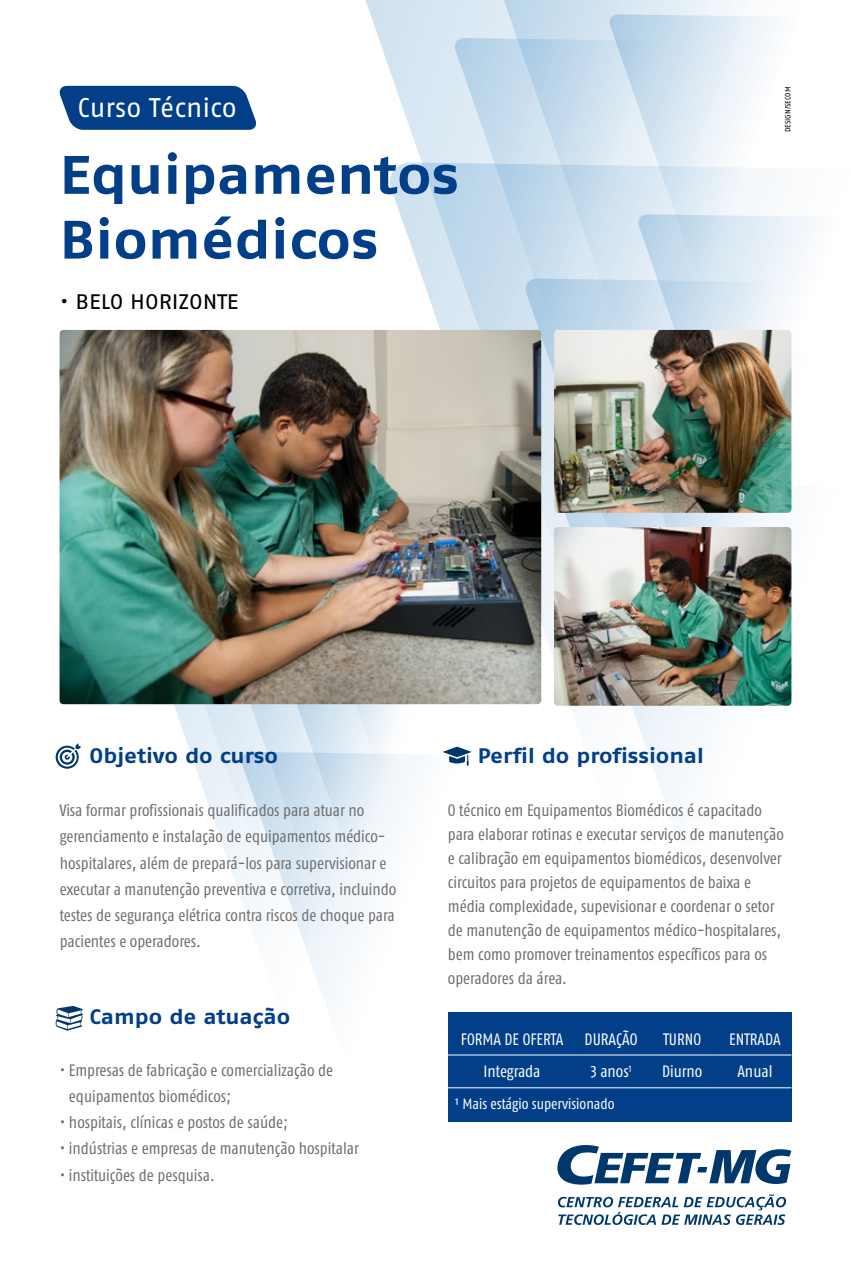
<style>
.page{position:relative;width:851px;height:1276px;background:#fff}
.page>*{position:absolute;margin:0;border:0;box-sizing:border-box;transform-origin:0 0}
.t1{font:700 54px/64.8px "Fago Ex Lf";color:#023f88}
.t2{font:27px "Fago No Lf";color:#fff}
.t3{font:700 21px "Fago Ex Lf";color:#023f88}
.t4{font:21px "Fago Ex Lf";color:#000}
.t5{font:16.5px/24px "Fago Co Lf";color:#6d6e71}
.t6{font:16.5px "Fago Co Lf";color:#fff}
.t7{font:15px "Fago Co Lf";color:#fff}
.t8{font:7.5px "Fago No Lf";color:#000}
</style>
<div class="page">
<svg style="left:241px;top:881px;width:128px;height:121px"></svg>
<svg style="left:365px;top:0;width:138px;height:162px"></svg>
<svg style="left:390px;top:162px;width:169px;height:544px"></svg>
<svg style="left:559px;top:649px;width:233px;height:156px"></svg>
<svg style="left:503px;top:0;width:235px;height:38px;background:#d2e3f0"></svg>
<svg style="left:454px;top:38px;width:155px;height:292px;background:#c6dced"></svg>
<svg style="left:609px;top:14px;width:165px;height:265px"></svg>
<svg style="left:525px;top:279px;width:267px;height:370px;background:#c9dded"></svg>
<svg style="left:608px;top:512px;width:184px;height:133px"></svg>
<svg style="left:638px;top:214px;width:176px;height:298px"></svg>
<img style="left:60px;top:330px;width:481px;height:374px">
<img style="left:554px;top:330px;width:237px;height:183px">
<img style="left:554px;top:527px;width:237px;height:178px">
<svg style="left:56px;top:743px;width:25px;height:25px"></svg>
<img style="left:161px;top:416px;width:329px;height:461px">
<svg style="left:59px;top:86px;width:197px;height:44px;background:#134c90"></svg>
<svg style="left:55px;top:1006px;width:29px;height:24px"></svg>
<div style="left:448px;top:1012px;width:343px;height:109px;background:#023f88"></div>
<hr style="left:448px;top:1054px;width:128px;height:1px;background:#fff">
<hr style="left:576px;top:1054px;width:70px;height:1px;background:#fff">
<hr style="left:646px;top:1054px;width:72px;height:1px;background:#fff">
<hr style="left:718px;top:1054px;width:73px;height:1px;background:#fff">
<hr style="left:448px;top:1087px;width:128px;height:1px;background:#fff">
<hr style="left:576px;top:1087px;width:70px;height:1px;background:#fff">
<hr style="left:646px;top:1087px;width:72px;height:1px;background:#fff">
<hr style="left:718px;top:1087px;width:73px;height:1px;background:#fff">
<svg style="left:557px;top:1145px;width:234px;height:40px"></svg>
<svg style="left:558px;top:1194px;width:228px;height:31px"></svg>
<h2 class="t2" style="left:78px;top:92px;width:161px">Curso Técnico</h2>
<h1 class="t1" style="left:60px;top:142px;width:400px">Equipamentos<br>Biomédicos</h1>
<p class="t4" style="left:60px;top:289px;width:180px">• BELO HORIZONTE</p>
<p class="t8" style="left:783px;top:132px;width:47px;rotate:-90deg">DESIGN/SECOM</p>
<p class="t3" style="left:89px;top:743px;width:190px">Objetivo do curso</p>
<p class="t5" style="left:60px;top:797px;width:338px;line-height:26.2px">Visa formar profissionais qualificados para atuar no gerenciamento e instalação de equipamentos médico&shy;hospitalares, além de prepará-los para supervisionar e executar a manutenção preventiva e corretiva, incluindo testes de segurança elétrica contra riscos de choque para pacientes e operadores.</p>
<p class="t3" style="left:89px;top:1004px;width:202px">Campo de atuação</p>
<p class="t5" style="left:69px;top:1056px;width:266px;line-height:26.2px;text-indent:-9px">• Empresas de fabricação e comercialização de equipamentos biomédicos;</p>
<p class="t5" style="left:60px;top:1110px;width:230px">• hospitais, clínicas e postos de saúde;</p>
<p class="t5" style="left:60px;top:1136px;width:300px">• indústrias e empresas de manutenção hospitalar</p>
<p class="t5" style="left:60px;top:1162px;width:157px">• instituições de pesquisa.</p>
<p class="t3" style="left:477px;top:743px;width:227px">Perfil do profissional</p>
<p class="t5" style="left:448px;top:798px;width:337px">O técnico em Equipamentos Biomédicos é capacitado para elaborar rotinas e executar serviços de manutenção e calibração em equipamentos biomédicos, desenvolver circuitos para projetos de equipamentos de baixa e média complexidade, supevisionar e coordenar o setor de manutenção de equipamentos médico-hospitalares, bem como promover treinamentos específicos para os operadores da área.</p>
<p class="t6" style="left:461px;top:1029px;width:104px">FORMA DE OFERTA</p>
<p class="t6" style="left:584px;top:1029px;width:54px">DURAÇÃO</p>
<p class="t6" style="left:663px;top:1029px;width:40px">TURNO</p>
<p class="t6" style="left:729px;top:1029px;width:53px">ENTRADA</p>
<p class="t6" style="left:483px;top:1062px;width:58px">Integrada</p>
<p class="t6" style="left:590px;top:1062px;width:42px">3 anos<sup>1</sup></p>
<p class="t6" style="left:662px;top:1062px;width:42px">Diurno</p>
<p class="t6" style="left:737px;top:1062px;width:37px">Anual</p>
<p class="t7" style="left:454px;top:1095px;width:161px">¹ Mais estágio supervisionado</p>
</div>
